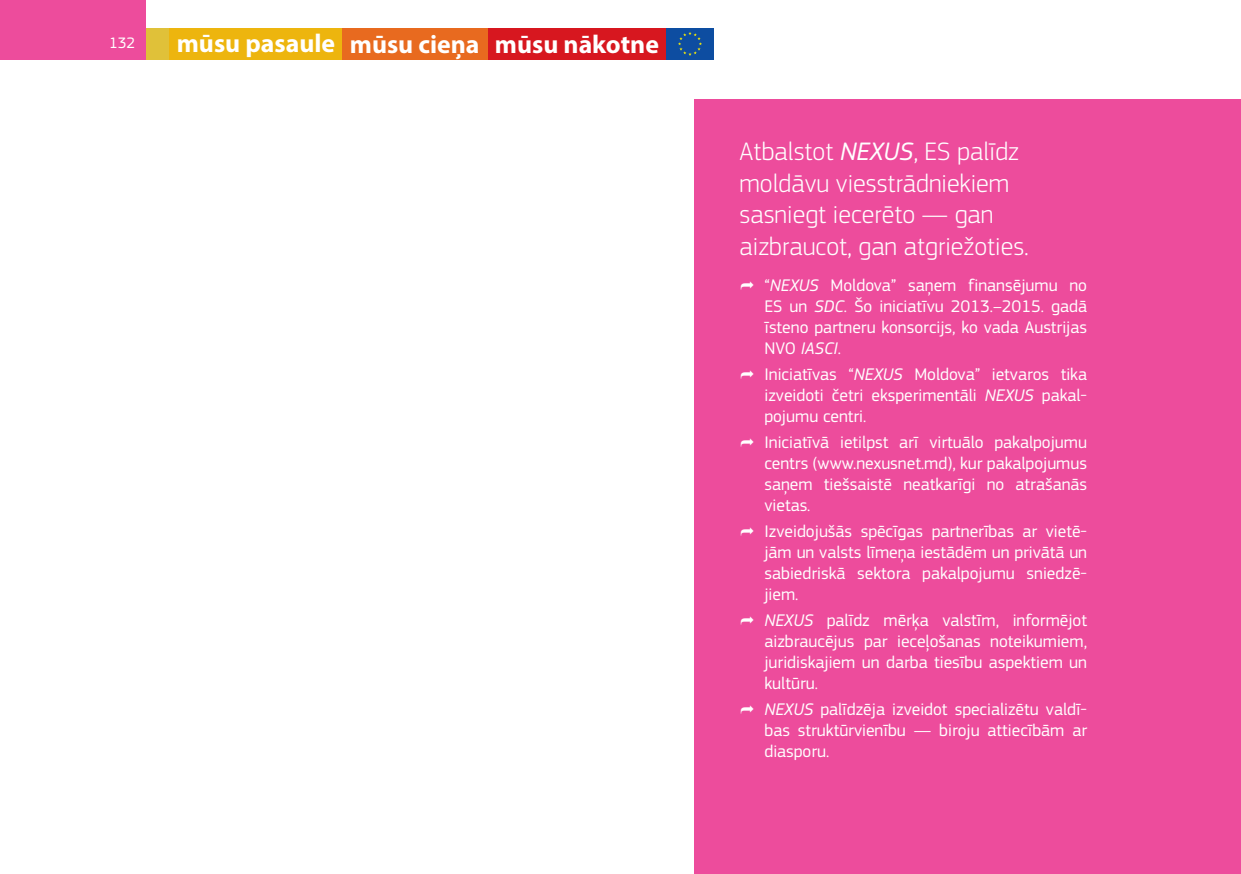
<style>
.page{position:relative;width:1241px;height:874px;background:#fff}
.page>*{position:absolute;margin:0;border:0;box-sizing:border-box;transform-origin:0 0}
.box_title{font:300 26.25px/31.5px "EC Square Sans Pro";color:#fff}
.t1{font:700 25.72px "Myriad Pro";color:#fff}
.t2{font:17.5px/21px "EC Square Sans Pro";color:#fff;text-align:justify}
.t3{font:15.75px "EC Square Sans Pro";color:#fff}
.s1{font-weight:400;font-style:italic}
.s2{font-style:italic}
</style>
<div class="page">
<div style="left:131px;top:28px;width:55px;height:32px;background:#e0c139"></div>
<div style="left:666px;top:28px;width:47px;height:32px;background:#0d4da1"></div>
<svg style="left:678px;top:32px;width:24px;height:24px"></svg>
<div style="left:169px;top:28px;width:173px;height:32px;background:#edb50e"></div>
<div style="left:487px;top:28px;width:179px;height:32px;background:#d7171f"></div>
<div style="left:342px;top:28px;width:145px;height:32px;background:#e86a1f"></div>
<div style="left:0;top:0;width:145px;height:60px;background:#ed4c9c"></div>
<div style="left:694px;top:99px;width:546px;height:774px;background:#ed4c9c"></div>
<p class="t3" style="left:109px;top:34px;width:28px">132</p>
<h2 class="t1" style="left:177px;top:27px;width:483px">mūsu pasaule mūsu cieņa mūsu nākotne</h2>
<p class="box_title" style="left:739px;top:136px;width:291px">Atbalstot <span class="s1">NEXUS</span>, ES palīdz moldāvu viesstrādniekiem sasniegt iecerēto — gan aizbraucot, gan atgriežoties.</p>
<p class="t2" style="left:764px;top:274px;width:324px">“<span class="s2">NEXUS</span> Moldova” saņem finansējumu no ES un <span class="s2">SDC</span>. Šo iniciatīvu 2013.–2015. gadā īsteno partneru konsorcijs, ko vada Austrijas NVO <span class="s2">IASCI</span>.</p>
<p class="t2" style="left:764px;top:363px;width:324px">Iniciatīvas “<span class="s2">NEXUS</span> Moldova” ietvaros tika izveidoti četri eksperimentāli <span class="s2">NEXUS</span> pakal&shy;pojumu centri.</p>
<p class="t2" style="left:764px;top:431px;width:324px">Iniciatīvā ietilpst arī virtuālo pakalpojumu centrs (www.nexusnet.md), kur pakalpojumus saņem tiešsaistē neatkarīgi no atrašanās vietas.</p>
<p class="t2" style="left:764px;top:520px;width:324px">Izveidojušās spēcīgas partnerības ar vietē&shy;jām un valsts līmeņa iestādēm un privātā un sabiedriskā sektora pakalpojumu sniedzē&shy;jiem.</p>
<p class="t2" style="left:764px;top:609px;width:324px"><span class="s2">NEXUS</span> palīdz mērķa valstīm, informējot aizbraucējus par ieceļošanas noteikumiem, juridiskajiem un darba tiesību aspektiem un kultūru.</p>
<p class="t2" style="left:764px;top:698px;width:324px"><span class="s2">NEXUS</span> palīdzēja izveidot specializētu valdī&shy;bas struktūrvienību — biroju attiecībām ar diasporu.</p>
</div>
